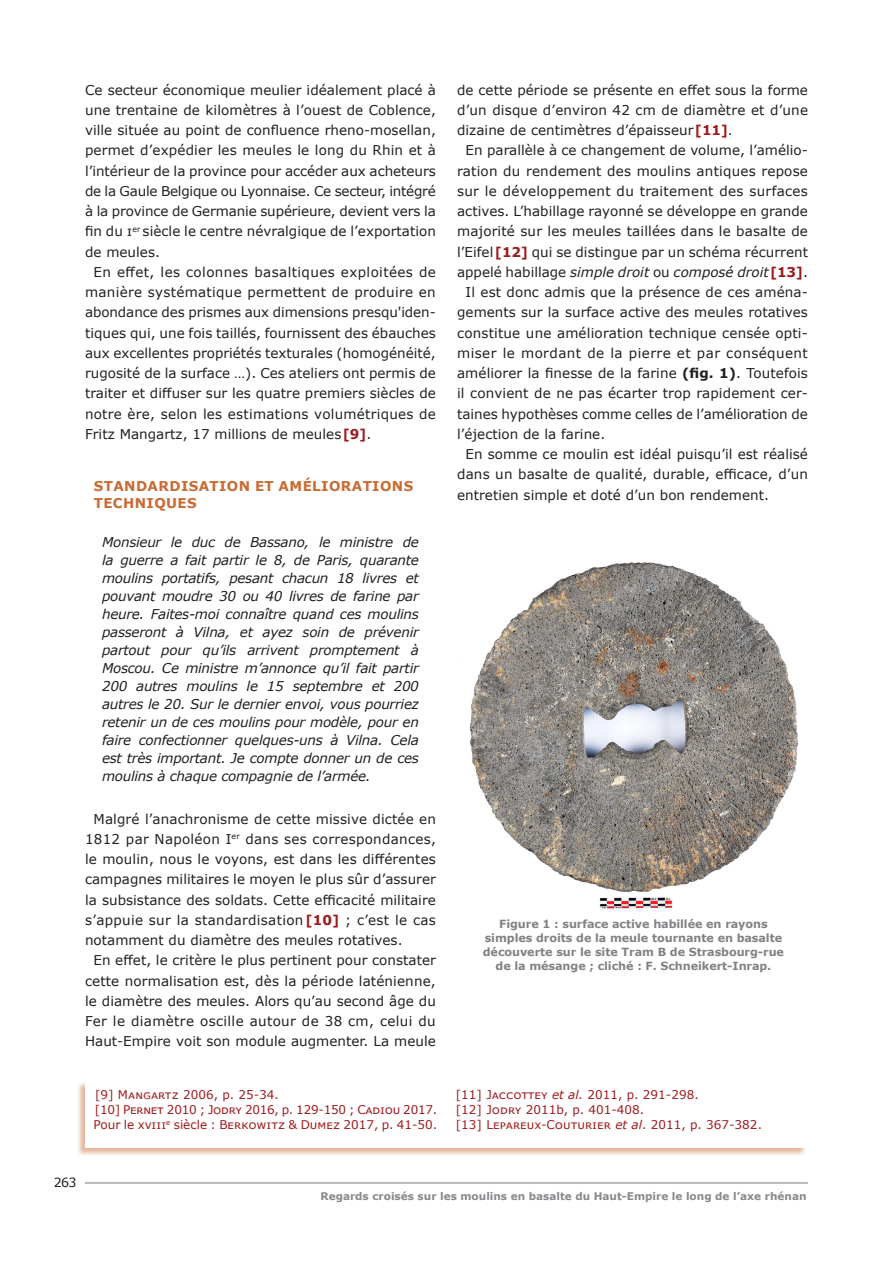
<style>
.page{position:relative;width:893px;height:1263px;background:#fff}
.page>*{position:absolute;margin:0;border:0;box-sizing:border-box;transform-origin:0 0}
.txt{font:13.5px/20.2px "Verdana";letter-spacing:.005em;color:#231f20;text-align:justify}
.Quotes{font:italic 13.5px/18px "Verdana";letter-spacing:-.02em;color:#231f20;text-align:justify}
.TITRE_2_Article{font:700 13.5px/16.5px "Verdana";letter-spacing:.03em;color:#c86c33}
.t1{font:12.6px "Verdana";color:#231f20}
.Notes_de_bas_de_page{font:12px/15px "Verdana";letter-spacing:.005em;color:#9d1b1e}
.légend{font:700 11.25px/14.1px "Verdana";letter-spacing:-.005em;color:#808285;text-align:center}
.t2{font:700 10.5px "Verdana";color:#87898c}
.s1{font-weight:700;color:#9d1b1e}
.s2{font-style:italic}
.s3{font-weight:700}
</style>
<div class="page">
<hr style="left:85px;top:1182px;width:723px;height:2px;background:#bcbdc0">
<div style="left:76px;top:1081px;width:731px;height:76px;background:#c86c33;opacity:.5"></div>
<div style="left:85px;top:1081px;width:721px;height:67px;background:#fff"></div>
<img style="left:469px;top:562px;width:330px;height:347px">
<p class="txt" style="left:85px;top:79px;width:352px">Ce secteur économique meulier idéalement placé à une trentaine de kilomètres à l’ouest de Coblence, ville située au point de confluence rheno-mosellan, permet d’expédier les meules le long du Rhin et à l’intérieur de la province pour accéder aux acheteurs de la Gaule Belgique ou Lyonnaise. Ce secteur, intégré à la province de Germanie supérieure, devient vers la fin du i <sup>er</sup> siècle le centre névralgique de l’exportation de meules.</p>
<p class="txt" style="left:85px;top:262px;width:352px;text-indent:9px">En effet, les colonnes basaltiques exploitées de manière systématique permettent de produire en abondance des prismes aux dimensions presqu'iden&shy;tiques qui, une fois taillés, fournissent des ébauches aux excellentes propriétés texturales (homogénéité, rugosité de la surface …). Ces ateliers ont permis de traiter et diffuser sur les quatre premiers siècles de notre ère, selon les estimations volumétriques de Fritz Mangartz, 17 millions de meules<span class="s1">[9]</span>.</p>
<p class="TITRE_2_Article" style="left:94px;top:478px;width:321px">STANDARDISATION ET AMÉLIORATIONS<br>TECHNIQUES</p>
<p class="Quotes" style="left:102px;top:533px;width:318px">Monsieur le duc de Bassano, le ministre de la guerre a fait partir le 8, de Paris, quarante moulins portatifs, pesant chacun 18 livres et pouvant moudre 30 ou 40 livres de farine par heure. Faites-moi connaître quand ces moulins passeront à Vilna, et ayez soin de prévenir partout pour qu’ils arrivent promptement à Moscou. Ce ministre m’annonce qu’il fait partir 200 autres moulins le 15 septembre et 200 autres le 20. Sur le dernier envoi, vous pourriez retenir un de ces moulins pour modèle, pour en faire confectionner quelques-uns à Vilna. Cela est très important. Je compte donner un de ces moulins à chaque compagnie de l’armée.</p>
<p class="txt" style="left:85px;top:808px;width:352px;text-indent:9px">Malgré l’anachronisme de cette missive dictée en 1812 par Napoléon I<sup>er</sup> dans ses correspondances, le moulin, nous le voyons, est dans les différentes campagnes militaires le moyen le plus sûr d’assurer la subsistance des soldats. Cette efficacité militaire s’appuie sur la standardisation<span class="s1">[10]</span> ; c’est le cas notamment du diamètre des meules rotatives.</p>
<p class="txt" style="left:85px;top:950px;width:352px;text-indent:9px">En effet, le critère le plus pertinent pour constater cette normalisation est, dès la période laténienne, le diamètre des meules. Alors qu’au second âge du Fer le diamètre oscille autour de 38 cm, celui du Haut-Empire voit son module augmenter. La meule</p>
<p class="Notes_de_bas_de_page" style="left:95px;top:1087px;width:185px">[9] Mangartz 2006, p. 25-34.</p>
<p class="Notes_de_bas_de_page" style="left:94px;top:1102px;width:345px">[10] Pernet 2010 ; Jodry 2016, p. 129-150 ; Cadiou 2017.<br>Pour le XVIII<sup>e</sup> siècle : Berkowitz &amp; Dumez 2017, p. 41-50.</p>
<p class="txt" style="left:457px;top:79px;width:352px">de cette période se présente en effet sous la forme d’un disque d’environ 42 cm de diamètre et d’une dizaine de centimètres d’épaisseur<span class="s1">[11]</span>.</p>
<p class="txt" style="left:457px;top:140px;width:352px;text-indent:9px">En parallèle à ce changement de volume, l’amélio&shy;ration du rendement des moulins antiques repose sur le développement du traitement des surfaces actives. L’habillage rayonné se développe en grande majorité sur les meules taillées dans le basalte de l’Eifel<span class="s1">[12]</span> qui se distingue par un schéma récurrent appelé habillage <span class="s2">simple droit</span> ou <span class="s2">composé droit</span><span class="s1">[13]</span>.</p>
<p class="txt" style="left:457px;top:282px;width:352px;text-indent:9px">Il est donc admis que la présence de ces aména&shy;gements sur la surface active des meules rotatives constitue une amélioration technique censée opti&shy;miser le mordant de la pierre et par conséquent améliorer la finesse de la farine <span class="s3">(fig. 1)</span>. Toutefois il convient de ne pas écarter trop rapidement cer&shy;taines hypothèses comme celles de l’amélioration de l’éjection de la farine.</p>
<p class="txt" style="left:457px;top:444px;width:352px;text-indent:9px">En somme ce moulin est idéal puisqu’il est réalisé dans un basalte de qualité, durable, efficace, d’un entretien simple et doté d’un bon rendement.</p>
<p class="légend" style="left:483px;top:916px;width:303px">Figure 1 : surface active habillée en rayons simples droits de la meule tournante en basalte découverte sur le site Tram B de Strasbourg-rue de la mésange ; cliché : F. Schneikert-Inrap.</p>
<p class="Notes_de_bas_de_page" style="left:456px;top:1087px;width:244px">[11] Jaccottey <span class="s2">et al.</span> 2011, p. 291-298.</p>
<p class="Notes_de_bas_de_page" style="left:456px;top:1102px;width:190px">[12] Jodry 2011b, p. 401-408.</p>
<p class="Notes_de_bas_de_page" style="left:456px;top:1117px;width:308px">[13] Lepareux-Couturier <span class="s2">et al</span>. 2011, p. 367-382.</p>
<p class="t1" style="left:54px;top:1173px;width:24px">263</p>
<p class="t2" style="left:320px;top:1189px;width:487px">Regards croisés sur les moulins en basalte du Haut-Empire le long de l’axe rhénan</p>
</div>
